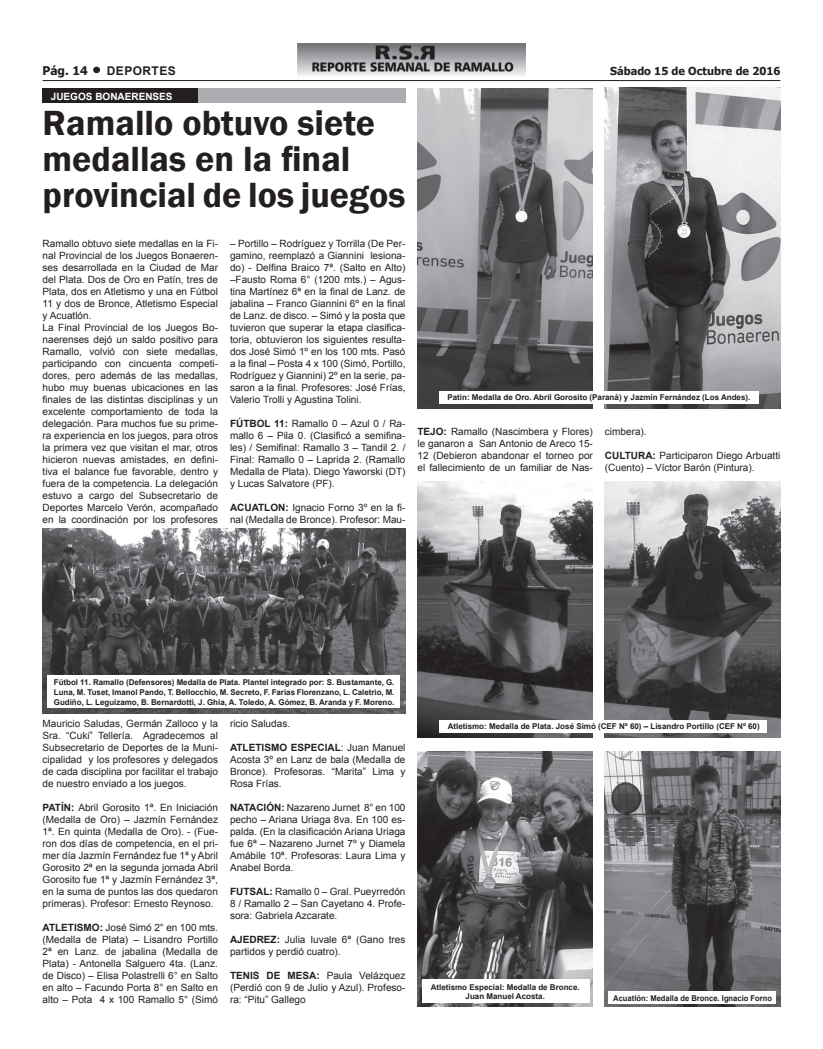
<style>
.page{position:relative;width:823px;height:1049px;background:#fff}
.page>*{position:absolute;margin:0;border:0;box-sizing:border-box;transform-origin:0 0}
.t1{font:600 36px/36px "Franklin Gothic";color:#231f20}
.t2{font:700 12px "Arial";letter-spacing:.035em;color:#231f20}
.t3{font:700 12px "Tahoma";color:#231f20}
.t4{font:700 11px "Tahoma";color:#231f20}
.t5{font:10px/12px "Arial";color:#231f20;text-align:justify}
.t6{font:700 10px "Arial";color:#fff}
.t7{font:700 8px/9.6px "Arial";color:#231f20;text-align:justify}
.t8{font:700 8px "Arial";color:#231f20;scale:.95 1}
.s1{font-weight:700}
</style>
<div class="page">
<img style="left:43px;top:529px;width:362px;height:185px">
<div style="left:47px;top:675px;width:353px;height:33px;background:#fff"></div>
<hr style="left:43px;top:80px;width:737px;height:1px;background:#231f20">
<div style="left:93px;top:67px;width:7px;height:6px;border:1px solid #231f20;border-radius:50%"></div>
<img style="left:297px;top:43px;width:228px;height:33px">
<div style="left:43px;top:88px;width:166px;height:15px;background:#231f20"></div>
<div style="left:197px;top:88px;width:208px;height:15px;background:#acadb1"></div>
<img style="left:417px;top:88px;width:175px;height:321px">
<img style="left:604px;top:88px;width:176px;height:321px">
<img style="left:417px;top:481px;width:175px;height:256px">
<img style="left:604px;top:481px;width:176px;height:256px">
<img style="left:417px;top:751px;width:175px;height:255px">
<img style="left:604px;top:751px;width:176px;height:255px">
<div style="left:439px;top:392px;width:319px;height:12px;background:#fff"></div>
<div style="left:438px;top:720px;width:327px;height:12px;background:#fff"></div>
<div style="left:608px;top:991px;width:167px;height:13px;background:#fff"></div>
<div style="left:422px;top:979px;width:167px;height:24px;background:#fff"></div>
<p class="t3" style="left:43px;top:62px;width:47px">Pág. 14</p>
<p class="t2" style="left:107px;top:62px;width:70px">DEPORTES</p>
<p class="t4" style="left:610px;top:64px;width:172px">Sábado 15 de Octubre de 2016</p>
<p class="t6" style="left:51px;top:89px;width:123px">JUEGOS BONAERENSES</p>
<h1 class="t1" style="left:43px;top:105px;width:364px">Ramallo obtuvo siete medallas en la final provincial de los juegos</h1>
<p class="t5" style="left:43px;top:237px;width:177px;text-align:left">Ramallo obtuvo siete medallas en la Fi&shy;nal Provincial de los Juegos Bonaeren&shy;ses desarrollada en la Ciudad de Mar del Plata. Dos de Oro en Patín, tres de Plata, dos en Atletismo y una en Fútbol 11 y dos de Bronce, Atletismo Especial y Acuatlón.<br>La Final Provincial de los Juegos Bo&shy;naerenses dejó un saldo positivo para Ramallo, volvió con siete medallas, participando con cincuenta competi&shy;dores, pero además de las medallas, hubo muy buenas ubicaciones en las finales de las distintas disciplinas y un excelente comportamiento de toda la delegación. Para muchos fue su prime&shy;ra experiencia en los juegos, para otros la primera vez que visitan el mar, otros hicieron nuevas amistades, en defini&shy;tiva el balance fue favorable, dentro y fuera de la competencia. La delegación estuvo a cargo del Subsecretario de Deportes Marcelo Verón, acompañado en la coordinación por los profesores</p>
<p class="t5" style="left:230px;top:237px;width:177px">– Portillo – Rodríguez y Torrilla (De Per&shy;gamino, reemplazó a Giannini lesiona&shy;do) - Delfina Braico 7ª. (Salto en Alto) –Fausto Roma 6° (1200 mts.) – Agus&shy;tina Martínez 6ª en la final de Lanz. de jabalina – Franco Giannini 6º en la final de Lanz. de disco. – Simó y la posta que tuvieron que superar la etapa clasifica&shy;toria, obtuvieron los siguientes resulta&shy;dos José Simó 1º en los 100 mts. Pasó a la final – Posta 4 x 100 (Simó, Portillo, Rodríguez y Giannini) 2º en la serie, pa&shy;saron a la final. Profesores: José Frías, Valerio Trolli y Agustina Tolini.</p>
<p class="t5" style="left:230px;top:417px;width:177px"><span class="s1">FÚTBOL 11:</span> Ramallo 0 – Azul 0 / Ra&shy;mallo 6 – Pila 0. (Clasificó a semifina&shy;les) / Semifinal: Ramallo 3 – Tandil 2. / Final: Ramallo 0 – Laprida 2. (Ramallo Medalla de Plata). Diego Yaworski (DT) y Lucas Salvatore (PF).</p>
<p class="t5" style="left:230px;top:501px;width:177px"><span class="s1">ACUATLON:</span> Ignacio Forno 3º en la fi&shy;nal (Medalla de Bronce). Profesor: Mau-</p>
<p class="t7" style="left:447px;top:393px;width:304px">Patín: Medalla de Oro. Abril Gorosito (Paraná) y Jazmín Fernández (Los Andes).</p>
<p class="t5" style="left:417px;top:426px;width:177px"><span class="s1">TEJO:</span> Ramallo (Nascimbera y Flores) le ganaron a San Antonio de Areco 15- 12 (Debieron abandonar el torneo por el fallecimiento de un familiar de Nas-</p>
<p class="t5" style="left:604px;top:426px;width:43px">cimbera).</p>
<p class="t5" style="left:604px;top:450px;width:177px"><span class="s1">CULTURA:</span> Participaron Diego Arbuatti (Cuento) – Víctor Barón (Pintura).</p>
<p class="t7" style="left:54px;top:678px;width:342px">Fútbol 11. Ramallo (Defensores) Medalla de Plata. Plantel integrado por: S. Bustamante, G.<br>Luna, M. Tuset, Imanol Pando, T. Bellocchio, M. Secreto, F. Farías Florenzano, L. Caletrio, M.<br>Gudiño, L. Leguízamo, B. Bernardotti, J. Ghia, A. Toledo, A. Gómez, B. Aranda y F. Moreno.</p>
<p class="t5" style="left:43px;top:718px;width:177px">Mauricio Saludas, Germán Zalloco y la Sra. “Cuki” Tellería. Agradecemos al Subsecretario de Deportes de la Muni&shy;cipalidad y los profesores y delegados de cada disciplina por facilitar el trabajo de nuestro enviado a los juegos.</p>
<p class="t5" style="left:43px;top:802px;width:177px"><span class="s1">PATÍN:</span> Abril Gorosito 1ª. En Iniciación (Medalla de Oro) – Jazmín Fernández 1ª. En quinta (Medalla de Oro). - (Fue&shy;ron dos días de competencia, en el pri&shy;mer día Jazmín Fernández fue 1ª y Abril Gorosito 2ª en la segunda jornada Abril Gorosito fue 1ª y Jazmín Fernández 3ª, en la suma de puntos las dos quedaron primeras). Profesor: Ernesto Reynoso.</p>
<p class="t5" style="left:43px;top:922px;width:177px"><span class="s1">ATLETISMO:</span> José Simó 2° en 100 mts. (Medalla de Plata) – Lisandro Portillo 2ª en Lanz. de jabalina (Medalla de Plata) - Antonella Salguero 4ta. (Lanz. de Disco) – Elisa Polastrelli 6° en Salto en alto – Facundo Porta 8° en Salto en alto – Pota 4 x 100 Ramallo 5° (Simó</p>
<p class="t5" style="left:230px;top:718px;width:62px">ricio Saludas.</p>
<p class="t5" style="left:230px;top:742px;width:177px"><span class="s1">ATLETISMO ESPECIAL</span>: Juan Manuel Acosta 3º en Lanz de bala (Medalla de Bronce). Profesoras. “Marita” Lima y Rosa Frías.</p>
<p class="t5" style="left:230px;top:802px;width:177px"><span class="s1">NATACIÓN:</span> Nazareno Jurnet 8° en 100 pecho – Ariana Uriaga 8va. En 100 es&shy;palda. (En la clasificación Ariana Uriaga fue 6ª – Nazareno Jurnet 7º y Diamela Amábile 10ª. Profesoras: Laura Lima y Anabel Borda.</p>
<p class="t5" style="left:230px;top:886px;width:177px"><span class="s1">FUTSAL:</span> Ramallo 0 – Gral. Pueyrredón 8 / Ramallo 2 – San Cayetano 4. Profe&shy;sora: Gabriela Azcarate.</p>
<p class="t5" style="left:230px;top:934px;width:177px"><span class="s1">AJEDREZ:</span> Julia Iuvale 6ª (Gano tres partidos y perdió cuatro).</p>
<p class="t5" style="left:230px;top:970px;width:177px"><span class="s1">TENIS DE MESA:</span> Paula Velázquez (Perdió con 9 de Julio y Azul). Profeso&shy;ra: “Pitu” Gallego</p>
<p class="t7" style="left:447px;top:721px;width:313px">Atletismo: Medalla de Plata. José Simó (CEF Nº 60) – Lisandro Portillo (CEF Nº 60)</p>
<p class="t7" style="left:430px;top:982px;width:150px;text-align:center">Atletismo Especial: Medalla de Bronce.<br>Juan Manuel Acosta.</p>
<p class="t8" style="left:613px;top:992px;width:169px">Acuatlón: Medalla de Bronce. Ignacio Forno</p>
</div>
